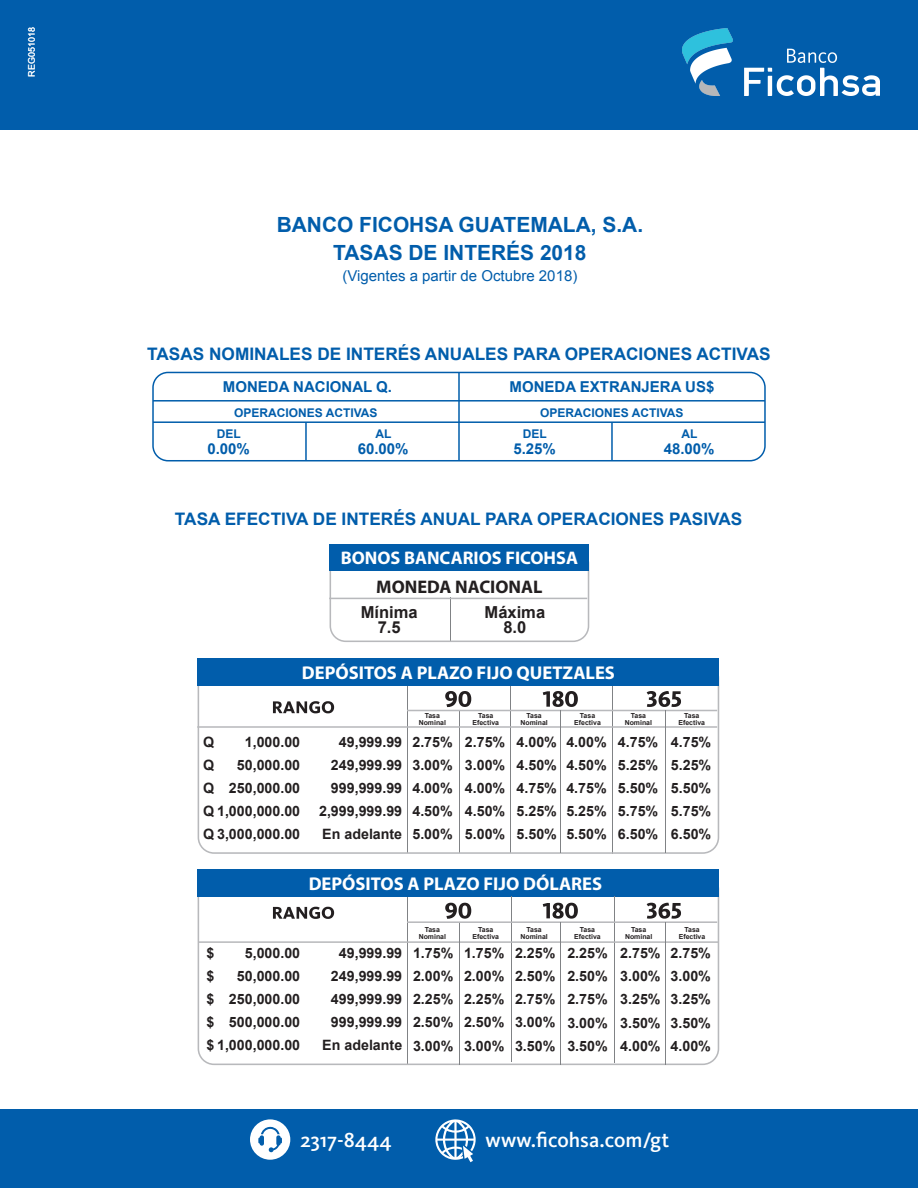
<style>
.page{position:relative;width:918px;height:1188px;background:#fff}
.page>*{position:absolute;margin:0;border:0;box-sizing:border-box;transform-origin:0 0}
.t1{font:500 21.15px "Kievit OT";color:#fff}
.t2{font:700 21px/27.9px "Arial";color:#015dab;text-align:center}
.t3{font:700 18.6px "Myriad Pro";color:#fff}
.t4{font:700 18.3px "Myriad Pro";color:#fff}
.t5{font:700 18.3px "Myriad Pro";color:#231f20}
.t6{font:700 17.25px "Arial";color:#015dab}
.t7{font:700 16.5px/15px "Arial";color:#231f20;text-align:center}
.t8{font:700 15px "Arial";color:#015dab}
.t9{font:15px "Arial";color:#015dab}
.t10{font:700 14.25px/23.1px "Arial";color:#231f20;text-align:justify}
.t11{font:700 12px/21.1px "Arial";color:#015dab}
.t12{font:9px "Arial";color:#fff}
.t13{font:700 6.9px/6.6px "Arial";color:#231f20;text-align:center}
</style>
<div class="page">
<div style="left:0;top:0;width:918px;height:129px;background:#015dab"></div>
<img style="left:682px;top:28px;width:198px;height:68px">
<div style="left:152px;top:372px;width:614px;height:89px;border:2px solid #015dab;border-radius:15px"></div>
<hr style="left:153px;top:400px;width:612px;height:2px;background:#015dab">
<hr style="left:153px;top:421px;width:612px;height:2px;background:#015dab">
<hr style="left:458px;top:372px;width:2px;height:89px;background:#015dab">
<hr style="left:611px;top:422px;width:2px;height:39px;background:#015dab">
<hr style="left:305px;top:422px;width:2px;height:39px;background:#015dab">
<div style="left:0;top:1109px;width:918px;height:79px;background:#015dab"></div>
<svg style="left:250px;top:1119px;width:40px;height:41px"></svg>
<svg style="left:435px;top:1119px;width:41px;height:43px"></svg>
<svg style="left:198px;top:685px;width:521px;height:169px"></svg>
<hr style="left:197px;top:726px;width:520px;height:2px;background:#b8b9bc">
<hr style="left:407px;top:710px;width:310px;height:1px;background:#b8b9bc">
<div style="left:198px;top:658px;width:521px;height:27px;background:#015dab"></div>
<svg style="left:647px;top:691px;width:34px;height:16px"></svg>
<svg style="left:543px;top:691px;width:35px;height:16px"></svg>
<svg style="left:445px;top:691px;width:26px;height:16px"></svg>
<hr style="left:560px;top:711px;width:1px;height:142px;background:#808285">
<hr style="left:665px;top:711px;width:1px;height:142px;background:#808285">
<svg style="left:198px;top:896px;width:521px;height:169px"></svg>
<div style="left:198px;top:869px;width:521px;height:27px;background:#015dab"></div>
<hr style="left:614px;top:896px;width:1px;height:167px;background:#808285">
<hr style="left:511px;top:896px;width:1px;height:166px;background:#808285">
<hr style="left:198px;top:941px;width:520px;height:2px;background:#b8b9bc">
<hr style="left:459px;top:922px;width:1px;height:143px;background:#808285">
<hr style="left:407px;top:921px;width:310px;height:2px;background:#b8b9bc">
<svg style="left:647px;top:903px;width:34px;height:16px"></svg>
<svg style="left:543px;top:903px;width:35px;height:16px"></svg>
<svg style="left:445px;top:903px;width:26px;height:16px"></svg>
<hr style="left:560px;top:922px;width:1px;height:143px;background:#808285">
<hr style="left:665px;top:922px;width:1px;height:143px;background:#808285">
<svg style="left:330px;top:571px;width:259px;height:71px"></svg>
<hr style="left:329px;top:598px;width:258px;height:1px;background:#b8b9bc">
<div style="left:330px;top:544px;width:259px;height:27px;background:#015dab"></div>
<p class="t12" style="left:26px;top:76px;width:51px;rotate:-90deg">REG051018</p>
<h2 class="t2" style="left:277px;top:211px;width:368px">BANCO FICOHSA GUATEMALA, S.A.<br>TASAS DE INTERÉS 2018</h2>
<p class="t9" style="left:343px;top:266px;width:236px">(Vigentes a partir de Octubre 2018)</p>
<p class="t6" style="left:147px;top:342px;width:625px">TASAS NOMINALES DE INTERÉS ANUALES PARA OPERACIONES ACTIVAS</p>
<p class="t8" style="left:223px;top:376px;width:171px">MONEDA NACIONAL Q.</p>
<p class="t11" style="left:217px;top:402px;width:162px;text-indent:17px">OPERACIONES ACTIVAS<br>DEL</p>
<p class="t8" style="left:207px;top:439px;width:44px">0.00%</p>
<p class="t11" style="left:375px;top:423px;width:17px">AL</p>
<p class="t8" style="left:358px;top:439px;width:52px">60.00%</p>
<p class="t8" style="left:510px;top:376px;width:206px">MONEDA EXTRANJERA US$</p>
<p class="t11" style="left:540px;top:402px;width:145px">OPERACIONES ACTIVAS</p>
<p class="t11" style="left:523px;top:423px;width:25px">DEL</p>
<p class="t8" style="left:513px;top:439px;width:44px">5.25%</p>
<p class="t11" style="left:681px;top:423px;width:17px">AL</p>
<p class="t8" style="left:664px;top:439px;width:52px">48.00%</p>
<p class="t6" style="left:175px;top:507px;width:569px">TASA EFECTIVA DE INTERÉS ANUAL PARA OPERACIONES PASIVAS</p>
<p class="t4" style="left:341px;top:546px;width:239px">BONOS BANCARIOS FICOHSA</p>
<p class="t5" style="left:376px;top:575px;width:168px">MONEDA NACIONAL</p>
<p class="t7" style="left:361px;top:605px;width:58px">Mínima<br>7.5</p>
<p class="t7" style="left:485px;top:605px;width:62px">Máxima<br>8.0</p>
<h3 class="t3" style="left:302px;top:660px;width:315px">DEPÓSITOS A PLAZO FIJO QUETZALES</h3>
<p class="t13" style="left:419px;top:713px;width:29px">Tasa<br>Nominal</p>
<p class="t13" style="left:473px;top:713px;width:28px">Tasa<br>Efectiva</p>
<p class="t13" style="left:521px;top:713px;width:29px">Tasa<br>Nominal</p>
<p class="t13" style="left:574px;top:713px;width:28px">Tasa<br>Efectiva</p>
<p class="t13" style="left:625px;top:713px;width:29px">Tasa<br>Nominal</p>
<p class="t13" style="left:679px;top:713px;width:28px">Tasa<br>Efectiva</p>
<p class="t10" style="left:517px;top:731px;width:42px">4.00% 4.50% 4.75% 5.25% 5.50%</p>
<p class="t10" style="left:566px;top:731px;width:42px">4.00% 4.50% 4.75% 5.25% 5.50%</p>
<p class="t10" style="left:618px;top:731px;width:42px">4.75% 5.25% 5.50% 5.75% 6.50%</p>
<p class="t10" style="left:671px;top:731px;width:42px">4.75% 5.25% 5.50% 5.75% 6.50%</p>
<h3 class="t3" style="left:309px;top:871px;width:295px">DEPÓSITOS A PLAZO FIJO DÓLARES</h3>
<p class="t10" style="left:203px;top:731px;width:99px;text-align:left">Q<br>Q<br>Q<br>Q 1,000,000.00<br>Q 3,000,000.00</p>
<p class="t10" style="left:229px;top:731px;width:73px;text-align:right">1,000.00<br>50,000.00<br>250,000.00</p>
<p class="t10" style="left:319px;top:731px;width:85px;text-align:right">49,999.99<br>249,999.99<br>999,999.99<br>2,999,999.99<br>En adelante</p>
<p class="t10" style="left:412px;top:731px;width:42px">2.75% 3.00% 4.00% 4.50% 5.00%</p>
<p class="t10" style="left:465px;top:731px;width:42px">2.75% 3.00% 4.00% 4.50% 5.00%</p>
<p class="t13" style="left:419px;top:926px;width:29px">Tasa<br>Nominal</p>
<p class="t13" style="left:473px;top:926px;width:28px">Tasa<br>Efectiva</p>
<p class="t13" style="left:520px;top:926px;width:29px">Tasa<br>Nominal</p>
<p class="t13" style="left:574px;top:926px;width:28px">Tasa<br>Efectiva</p>
<p class="t13" style="left:625px;top:926px;width:29px">Tasa<br>Nominal</p>
<p class="t13" style="left:679px;top:926px;width:28px">Tasa<br>Efectiva</p>
<p class="t10" style="left:206px;top:942px;width:95px;text-align:left">$<br>$<br>$<br>$<br>$ 1,000,000.00</p>
<p class="t10" style="left:229px;top:942px;width:73px;text-align:right">5,000.00<br>50,000.00<br>250,000.00<br>500,000.00</p>
<p class="t10" style="left:322px;top:942px;width:81px;text-align:right">49,999.99<br>249,999.99<br>499,999.99<br>999,999.99<br>En adelante</p>
<p class="t10" style="left:413px;top:942px;width:42px">1.75% 2.00% 2.25% 2.50% 3.00%</p>
<p class="t10" style="left:464px;top:942px;width:42px">1.75% 2.00% 2.25% 2.50% 3.00%</p>
<p class="t10" style="left:515px;top:942px;width:42px">2.25% 2.50% 2.75% 3.00% 3.50%</p>
<p class="t10" style="left:567px;top:942px;width:42px">2.25% 2.50% 2.75% 3.00% 3.50%</p>
<p class="t10" style="left:620px;top:942px;width:42px">2.75% 3.00% 3.25% 3.50% 4.00%</p>
<p class="t10" style="left:671px;top:942px;width:42px">2.75% 3.00% 3.25% 3.50% 4.00%</p>
<h1 class="t1" style="left:301px;top:1127px;width:93px">2317-8444</h1>
<h1 class="t1" style="left:486px;top:1127px;width:185px">www.ficohsa.com/gt</h1>
</div>
